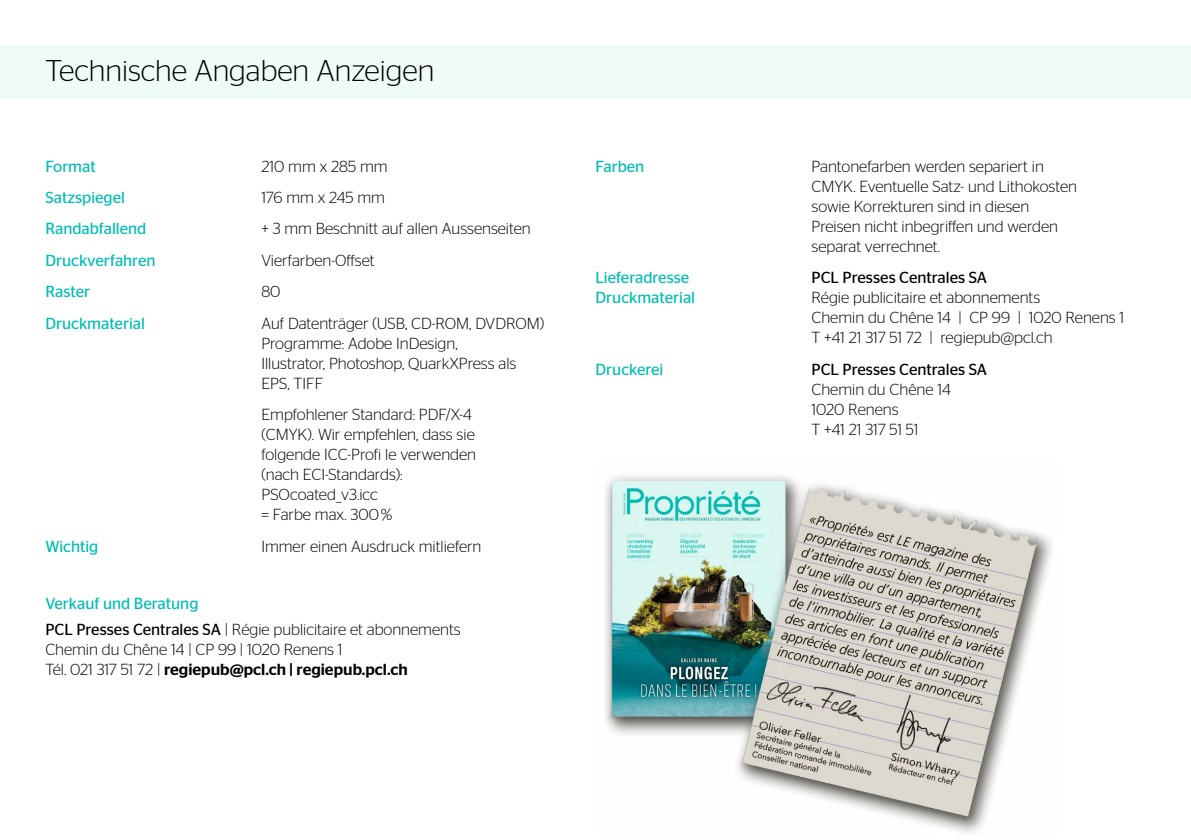
<style>
.page{position:relative;width:1191px;height:840px;background:#fff}
.page>*{position:absolute;margin:0;border:0;box-sizing:border-box;transform-origin:0 0}
.t1{font:300 30px "Stag Sans";color:#000}
.t2{font:300 16px/20px "Stag Sans";color:#000}
.t3{font:16px "Stag Sans";color:#00bdb4}
.t4{font:16px "Stag Sans";color:#000}
.s1{font-weight:400;color:#00bdb4}
.s2{font-weight:400}
.s3{font-weight:500}
</style>
<div class="page">
<img style="left:605px;top:476px;width:447px;height:357px">
<div style="left:0;top:45px;width:1191px;height:54px;background:#eefbf7"></div>
<h1 class="t1" style="left:45px;top:54px;width:390px">Technische Angaben Anzeigen</h1>
<p class="t3" style="left:45px;top:157px;width:52px">Format</p>
<p class="t2" style="left:261px;top:156px;width:128px">210 mm x 285 mm</p>
<p class="t3" style="left:45px;top:188px;width:81px">Satzspiegel</p>
<p class="t2" style="left:261px;top:187px;width:125px">176 mm x 245 mm</p>
<p class="t3" style="left:45px;top:220px;width:103px">Randabfallend</p>
<p class="t2" style="left:261px;top:218px;width:271px">+ 3 mm Beschnitt auf allen Aussenseiten</p>
<p class="t3" style="left:45px;top:251px;width:112px">Druckverfahren</p>
<p class="t2" style="left:261px;top:250px;width:115px">Vierfarben-Offset</p>
<p class="t3" style="left:45px;top:282px;width:46px">Raster</p>
<p class="t2" style="left:261px;top:281px;width:21px">80</p>
<p class="t3" style="left:45px;top:314px;width:101px">Druckmaterial</p>
<p class="t2" style="left:261px;top:312px;width:284px">Auf Datenträger (USB, CD-ROM, DVDROM)<br>Programme: Adobe InDesign,<br>Illustrator, Photoshop, QuarkXPress als<br>EPS, TIFF</p>
<p class="t2" style="left:261px;top:404px;width:216px">Empfohlener Standard: PDF/X-4 (CMYK). Wir empfehlen, dass sie folgende ICC-Profi le verwenden (nach ECI-Standards):<br>PSOcoated_v3.icc<br>= Farbe max. 300%</p>
<p class="t3" style="left:45px;top:536px;width:55px">Wichtig</p>
<p class="t2" style="left:261px;top:535px;width:221px">Immer einen Ausdruck mitliefern</p>
<p class="t2" style="left:45px;top:590px;width:417px;line-height:25.6px"><span class="s1">Verkauf und Beratung<br></span><span class="s2">PCL Presses Centrales SA</span> | Régie publicitaire et abonnements</p>
<p class="t2" style="left:45px;top:639px;width:364px">Chemin du Chêne 14 | CP 99 | 1020 Renens 1<br>Tél. 021 317 51 72 | <span class="s3">regiepub@pcl.ch | regiepub.pcl.ch</span></p>
<p class="t3" style="left:595px;top:157px;width:50px">Farben</p>
<p class="t2" style="left:811px;top:156px;width:267px">Pantonefarben werden separiert in CMYK. Eventuelle Satz- und Lithokosten sowie Korrekturen sind in diesen Preisen nicht inbegriffen und werden separat verrechnet.</p>
<p class="t3" style="left:595px;top:268px;width:95px">Lieferadresse</p>
<p class="t4" style="left:811px;top:268px;width:177px">PCL Presses Centrales SA</p>
<p class="t3" style="left:595px;top:288px;width:101px">Druckmaterial</p>
<p class="t2" style="left:811px;top:287px;width:314px">Régie publicitaire et abonnements<br>Chemin du Chêne 14 | CP 99 | 1020 Renens 1<br>T +41 21 317 51 72 | regiepub@pcl.ch</p>
<p class="t3" style="left:595px;top:360px;width:69px">Druckerei</p>
<p class="t4" style="left:811px;top:360px;width:177px">PCL Presses Centrales SA</p>
<p class="t2" style="left:811px;top:378px;width:141px">Chemin du Chêne 14<br>1020 Renens<br>T +41 21 317 51 51</p>
</div>
